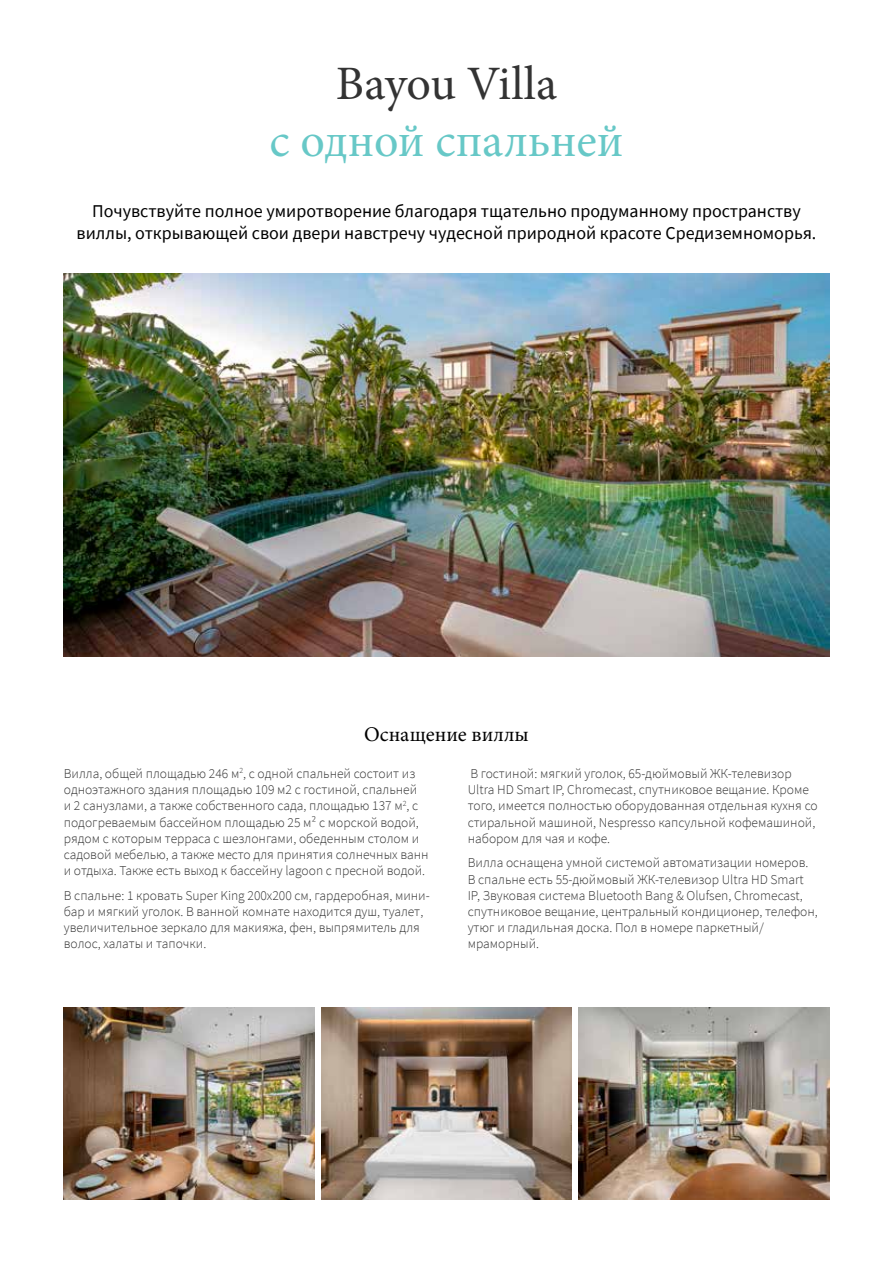
<style>
.page{position:relative;width:893px;height:1263px;background:#fff}
.page>*{position:absolute;margin:0;border:0;box-sizing:border-box;transform-origin:0 0}
.t1{font:48px "Minion Pro";color:#67c8c7}
.t2{font:48px "Minion Pro";color:#333}
.t3{font:21px "Minion Pro";color:#000}
.t4{font:18px/21.6px "Source Sans Pro";color:#000;text-align:center}
.t5{font:300 13.5px/16.2px "Source Sans Pro";color:#333}
</style>
<div class="page">
<img style="left:64px;top:1008px;width:251px;height:191px">
<img style="left:321px;top:1008px;width:251px;height:191px">
<img style="left:578px;top:1008px;width:251px;height:191px">
<img style="left:64px;top:274px;width:765px;height:383px">
<h1 class="t2" style="left:336px;top:51px;width:223px">Bayou Villa</h1>
<h1 class="t1" style="left:269px;top:109px;width:356px">с одной спальней</h1>
<h3 class="t4" style="left:77px;top:200px;width:741px">Почувствуйте полное умиротворение благодаря тщательно продуманному пространству виллы, открывающей свои двери навстречу чудесной природной красоте Средиземноморья.</h3>
<h2 class="t3" style="left:364px;top:720px;width:166px">Оснащение виллы</h2>
<p class="t5" style="left:64px;top:765px;width:366px">Вилла, общей площадью 246 м<sup>2</sup>, с одной спальней состоит из одноэтажного здания площадью 109 м2 с гостиной, спальней<br>и 2 санузлами, а также собственного сада, площадью 137 м<sup>2</sup>, с подогреваемым бассейном площадью 25 м² с морской водой, рядом с которым терраса с шезлонгами, обеденным столом и садовой мебелью, а также место для принятия солнечных ванн и отдыха. Также есть выход к бассейну lagoon с пресной водой.</p>
<p class="t5" style="left:64px;top:887px;width:368px">В спальне: 1 кровать Super King 200x200 см, гардеробная, мини&shy;бар и мягкий уголок. В ванной комнате находится душ, туалет, увеличительное зеркало для макияжа, фен, выпрямитель для волос, халаты и тапочки.</p>
<p class="t5" style="left:468px;top:765px;width:351px">В гостиной: мягкий уголок, 65-дюймовый ЖК-телевизор Ultra HD Smart IP, Chromecast, спутниковое вещание. Кроме того, имеется полностью оборудованная отдельная кухня со стиральной машиной, Nespresso капсульной кофемашиной, набором для чая и кофе.</p>
<p class="t5" style="left:468px;top:855px;width:352px">Вилла оснащена умной системой автоматизации номеров.<br>В спальне есть 55-дюймовый ЖК-телевизор Ultra HD Smart IP, Звуковая система Bluetooth Bang &amp; Olufsen, Chromecast, спутниковое вещание, центральный кондиционер, телефон, утюг и гладильная доска. Пол в номере паркетный/ мраморный.</p>
</div>
